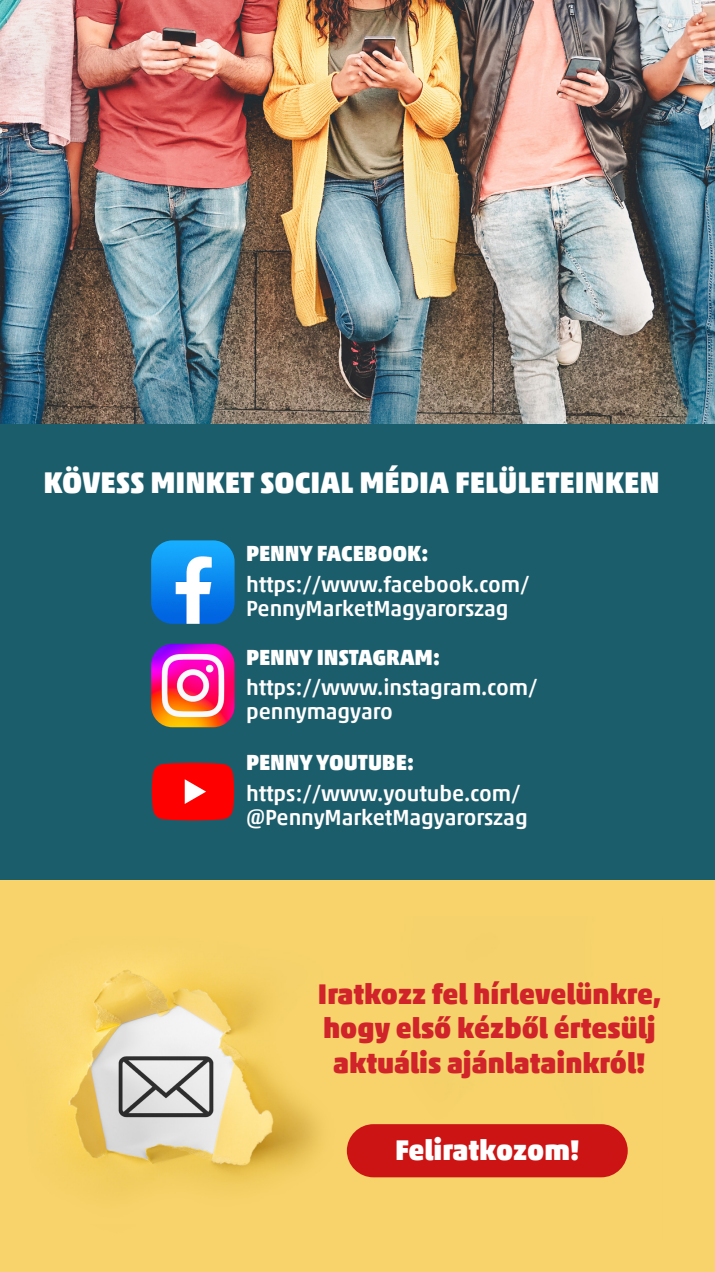
<style>
.page{position:relative;width:715px;height:1272px;background:#fff}
.page>*{position:absolute;margin:0;border:0;box-sizing:border-box;transform-origin:0 0}
._888_Ft{font:900 30px "Akko For Penny";color:#fff}
.t1{font:900 28.5px/34.2px "Akko For Penny";color:#d1232a;text-align:center}
.t2{font:900 28.5px "Akko For Penny";color:#fff}
.t3{font:500 21.9px/24px "Akko For Penny";letter-spacing:-.005em;color:#fff}
.t4{font:900 21.9px "Akko For Penny";letter-spacing:-.005em;color:#fff}
</style>
<div class="page">
<div style="left:0;top:0;width:714px;height:1271px;background:#1c5d6b"></div>
<div style="left:0;top:880px;width:714px;height:391px;background:#f8d36b"></div>
<img style="left:43px;top:963px;width:585px;height:231px">
<div style="left:347px;top:1124px;width:280px;height:53px;background:#cd1414;border-radius:27px"></div>
<img style="left:0;top:0;width:715px;height:423px">
<img style="left:151px;top:540px;width:83px;height:84px">
<img style="left:151px;top:643px;width:83px;height:84px">
<svg style="left:152px;top:762px;width:82px;height:58px;background:#f01414"></svg>
<p class="_888_Ft" style="left:44px;top:464px;width:617px">KÖVESS MINKET SOCIAL MÉDIA FELÜLETEINKEN</p>
<p class="t4" style="left:246px;top:539px;width:184px">PENNY FACEBOOK:</p>
<p class="t3" style="left:246px;top:572px;width:285px">https://www.facebook.com/<br>PennyMarketMagyarorszag</p>
<p class="t4" style="left:246px;top:643px;width:196px">PENNY INSTAGRAM:</p>
<p class="t3" style="left:246px;top:675px;width:293px">https://www.instagram.com/ pennymagyaro</p>
<p class="t4" style="left:246px;top:749px;width:170px">PENNY YOUTUBE:</p>
<p class="t3" style="left:246px;top:780px;width:283px">https://www.youtube.com/ @PennyMarketMagyarorszag</p>
<p class="t1" style="left:318px;top:976px;width:345px">Iratkozz fel hírlevelünkre, hogy első kézből értesülj aktuális ajánlatainkról!</p>
<p class="t2" style="left:395px;top:1132px;width:186px">Feliratkozom!</p>
</div>
